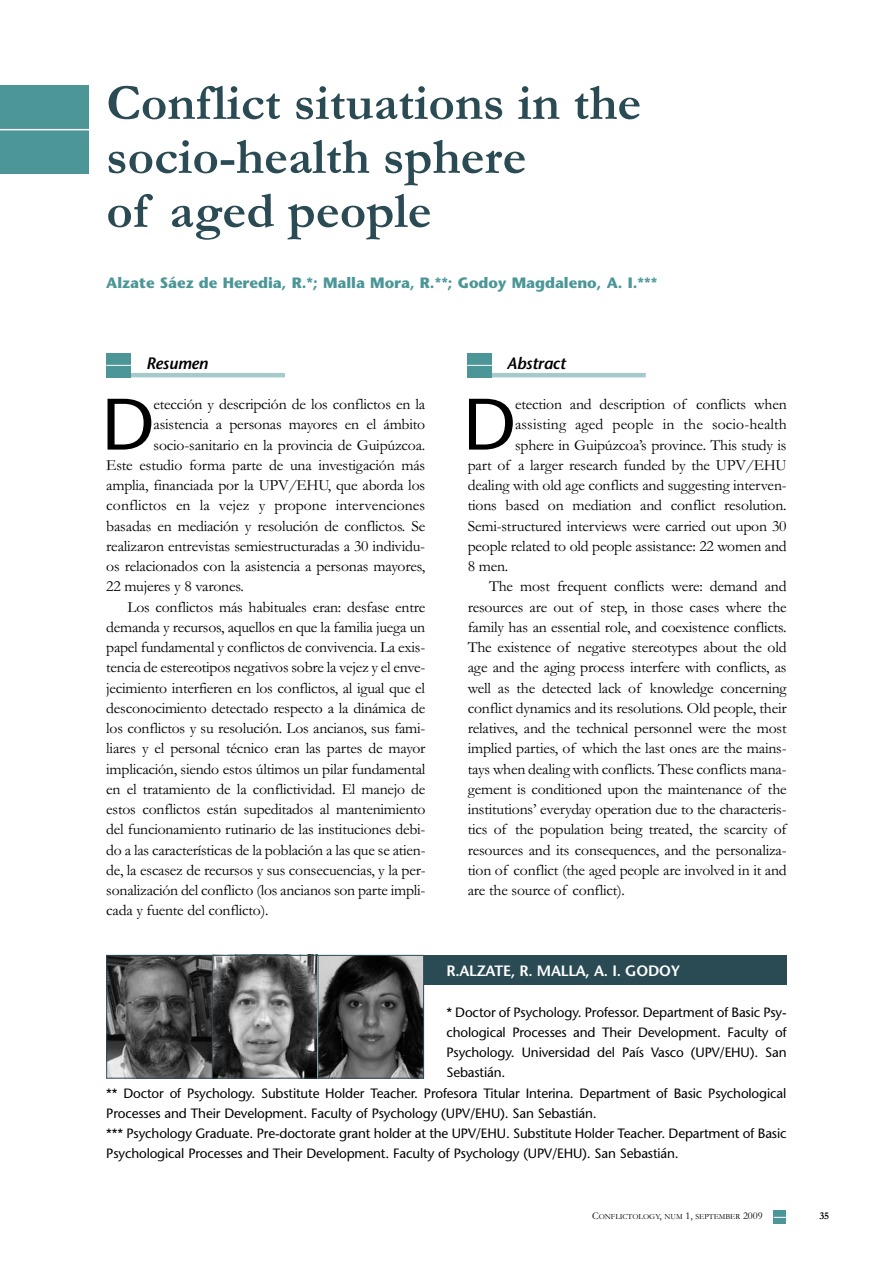
<style>
.page{position:relative;width:893px;height:1263px;background:#fff}
.page>*{position:absolute;margin:0;border:0;box-sizing:border-box;transform-origin:0 0}
.t1{font:72.6px "Stone Sans";color:#000}
.t2{font:700 51px/54px "Garamond";color:#2a4a54}
.t3{font:italic 600 16.5px "Stone Sans";letter-spacing:-.015em;color:#000}
.t4{font:15.75px "Garamond";letter-spacing:-.015em;color:#000}
.t5{font:15.75px "Garamond";letter-spacing:.005em;color:#000}
.t6{font:700 15px "Stone Sans";color:#4c9698}
.t7{font:600 15px "Stone Sans";letter-spacing:-.015em;color:#fff}
.t8{font:13.5px "Stone Sans";letter-spacing:-.01em;color:#000}
.t9{font:700 10.5px "Garamond";color:#000}
.t10{font:7.8px "Garamond";color:#000}
.s1{font-size:10.5px}
</style>
<div class="page">
<div style="left:774px;top:1211px;width:12px;height:13px;background:#4c9698"></div>
<svg style="left:774px;top:1217px;width:12px;height:1px"></svg>
<hr style="left:467px;top:373px;width:179px;height:4px;background:#a5cacc">
<hr style="left:106px;top:373px;width:179px;height:4px;background:#a5cacc">
<div style="left:106px;top:353px;width:25px;height:24px;background:#4c9698"></div>
<div style="left:467px;top:353px;width:25px;height:24px;background:#4c9698"></div>
<svg style="left:467px;top:365px;width:25px;height:1px"></svg>
<svg style="left:106px;top:365px;width:25px;height:1px"></svg>
<div style="left:0;top:85px;width:89px;height:88px;background:#4c9698"></div>
<hr style="left:0;top:129px;width:124px;height:1px;background:#fff">
<div style="left:106px;top:955px;width:681px;height:30px;background:#2a4a54"></div>
<img style="left:107px;top:956px;width:105px;height:122px">
<svg style="left:213px;top:956px;width:105px;height:122px;background:#696969"></svg>
<svg style="left:319px;top:956px;width:104px;height:122px;background:#4a4a4a"></svg>
<hr style="left:106px;top:955px;width:1px;height:123px;background:#2a4a54">
<hr style="left:212px;top:955px;width:1px;height:123px;background:#2a4a54">
<hr style="left:318px;top:955px;width:1px;height:123px;background:#2a4a54">
<hr style="left:423px;top:955px;width:1px;height:123px;background:#2a4a54">
<hr style="left:106px;top:1078px;width:318px;height:1px;background:#2a4a54">
<h2 class="t2" style="left:106px;top:82px;width:536px">Conflict situations in the socio-health sphere<br>of aged people</h2>
<p class="t6" style="left:106px;top:277px;width:553px">Alzate Sáez de Heredia, R.*; Malla Mora, R.**; Godoy Magdaleno, A. I.***</p>
<p class="t3" style="left:146px;top:356px;width:63px">Resumen</p>
<h1 class="t1" style="left:101px;top:396px;width:55px">D</h1>
<p class="t4" style="left:154px;top:399px;width:273px">etección y descripción de los conflictos en la</p>
<p class="t4" style="left:154px;top:419px;width:273px">asistencia a personas mayores en el ámbito</p>
<p class="t4" style="left:154px;top:439px;width:273px">socio-sanitario en la provincia de Guipúzcoa.</p>
<p class="t4" style="left:106px;top:460px;width:320px">Este estudio forma parte de una investigación más</p>
<p class="t4" style="left:106px;top:480px;width:320px">amplia, financiada por la UPV/EHU, que aborda los</p>
<p class="t5" style="left:106px;top:500px;width:320px">conflictos en la vejez y propone intervenciones</p>
<p class="t4" style="left:106px;top:520px;width:320px">basadas en mediación y resolución de conflictos. Se</p>
<p class="t4" style="left:106px;top:541px;width:320px">realizaron entrevistas semiestructuradas a 30 individu-</p>
<p class="t4" style="left:106px;top:561px;width:320px">os relacionados con la asistencia a personas mayores,</p>
<p class="t4" style="left:106px;top:581px;width:139px">22 mujeres y 8 varones.</p>
<p class="t4" style="left:128px;top:601px;width:299px">Los conflictos más habituales eran: desfase entre</p>
<p class="t4" style="left:106px;top:622px;width:320px">demanda y recursos, aquellos en que la familia juega un</p>
<p class="t4" style="left:106px;top:642px;width:320px">papel fundamental y conflictos de convivencia. La exis-</p>
<p class="t4" style="left:106px;top:662px;width:321px">tencia de estereotipos negativos sobre la vejez y el enve-</p>
<p class="t4" style="left:106px;top:682px;width:320px">jecimiento interfieren en los conflictos, al igual que el</p>
<p class="t4" style="left:106px;top:703px;width:320px">desconocimiento detectado respecto a la dinámica de</p>
<p class="t4" style="left:106px;top:723px;width:321px">los conflictos y su resolución. Los ancianos, sus fami-</p>
<p class="t4" style="left:106px;top:743px;width:321px">liares y el personal técnico eran las partes de mayor</p>
<p class="t4" style="left:106px;top:763px;width:321px">implicación, siendo estos últimos un pilar fundamental</p>
<p class="t4" style="left:106px;top:784px;width:321px">en el tratamiento de la conflictividad. El manejo de</p>
<p class="t4" style="left:106px;top:804px;width:321px">estos conflictos están supeditados al mantenimiento</p>
<p class="t4" style="left:106px;top:824px;width:321px">del funcionamiento rutinario de las instituciones debi-</p>
<p class="t4" style="left:106px;top:844px;width:321px">do a las características de la población a las que se atien-</p>
<p class="t4" style="left:106px;top:865px;width:321px">de, la escasez de recursos y sus consecuencias, y la per-</p>
<p class="t4" style="left:106px;top:885px;width:321px">sonalización del conflicto (los ancianos son parte impli-</p>
<p class="t4" style="left:106px;top:905px;width:164px">cada y fuente del conflicto).</p>
<p class="t3" style="left:507px;top:356px;width:60px">Abstract</p>
<h1 class="t1" style="left:463px;top:396px;width:55px">D</h1>
<p class="t4" style="left:515px;top:399px;width:273px">etection and description of conflicts when</p>
<p class="t5" style="left:515px;top:419px;width:273px">assisting aged people in the socio-health</p>
<p class="t4" style="left:515px;top:439px;width:273px">sphere in Guipúzcoa’s province. This study is</p>
<p class="t4" style="left:468px;top:460px;width:320px">part of a larger research funded by the UPV/EHU</p>
<p class="t4" style="left:468px;top:480px;width:320px">dealing with old age conflicts and suggesting interven-</p>
<p class="t4" style="left:468px;top:500px;width:320px">tions based on mediation and conflict resolution.</p>
<p class="t4" style="left:468px;top:520px;width:320px">Semi-structured interviews were carried out upon 30</p>
<p class="t4" style="left:468px;top:541px;width:320px">people related to old people assistance: 22 women and</p>
<p class="t4" style="left:468px;top:561px;width:42px">8 men.</p>
<p class="t4" style="left:489px;top:581px;width:299px">The most frequent conflicts were: demand and</p>
<p class="t4" style="left:468px;top:601px;width:320px">resources are out of step, in those cases where the</p>
<p class="t4" style="left:468px;top:622px;width:320px">family has an essential role, and coexistence conflicts.</p>
<p class="t4" style="left:468px;top:642px;width:320px">The existence of negative stereotypes about the old</p>
<p class="t4" style="left:468px;top:662px;width:320px">age and the aging process interfere with conflicts, as</p>
<p class="t4" style="left:468px;top:682px;width:320px">well as the detected lack of knowledge concerning</p>
<p class="t4" style="left:468px;top:703px;width:320px">conflict dynamics and its resolutions. Old people, their</p>
<p class="t4" style="left:468px;top:723px;width:320px">relatives, and the technical personnel were the most</p>
<p class="t4" style="left:468px;top:743px;width:320px">implied parties, of which the last ones are the mains-</p>
<p class="t4" style="left:468px;top:763px;width:320px">tays when dealing with conflicts. These conflicts mana-</p>
<p class="t4" style="left:468px;top:784px;width:320px">gement is conditioned upon the maintenance of the</p>
<p class="t4" style="left:468px;top:804px;width:320px">institutions’ everyday operation due to the characteris-</p>
<p class="t4" style="left:468px;top:824px;width:320px">tics of the population being treated, the scarcity of</p>
<p class="t4" style="left:468px;top:844px;width:320px">resources and its consequences, and the personaliza-</p>
<p class="t4" style="left:468px;top:865px;width:321px">tion of conflict (the aged people are involved in it and</p>
<p class="t4" style="left:468px;top:885px;width:159px">are the source of conflict).</p>
<p class="t7" style="left:446px;top:965px;width:235px">R.ALZATE, R. MALLA, A. I. GODOY</p>
<p class="t8" style="left:446px;top:1007px;width:342px">* Doctor of Psychology. Professor. Department of Basic Psy-</p>
<p class="t8" style="left:446px;top:1027px;width:342px">chological Processes and Their Development. Faculty of</p>
<p class="t8" style="left:446px;top:1047px;width:342px">Psychology. Universidad del País Vasco (UPV/EHU). San</p>
<p class="t8" style="left:446px;top:1067px;width:60px">Sebastián.</p>
<p class="t8" style="left:106px;top:1088px;width:681px">** Doctor of Psychology. Substitute Holder Teacher. Profesora Titular Interina. Department of Basic Psychological</p>
<p class="t8" style="left:106px;top:1108px;width:492px">Processes and Their Development. Faculty of Psychology (UPV/EHU). San Sebastián.</p>
<p class="t8" style="left:106px;top:1128px;width:682px">*** Psychology Graduate. Pre-doctorate grant holder at the UPV/EHU. Substitute Holder Teacher. Department of Basic</p>
<p class="t8" style="left:106px;top:1148px;width:574px">Psychological Processes and Their Development. Faculty of Psychology (UPV/EHU). San Sebastián.</p>
<p class="t10" style="left:592px;top:1214px;width:172px"><span class="s1">C</span>ONFLICTOLOGY<span class="s1">,</span> NUM <span class="s1">1,</span> SEPTEMBER <span class="s1">2009</span></p>
<p class="t9" style="left:819px;top:1213px;width:11px">35</p>
</div>
